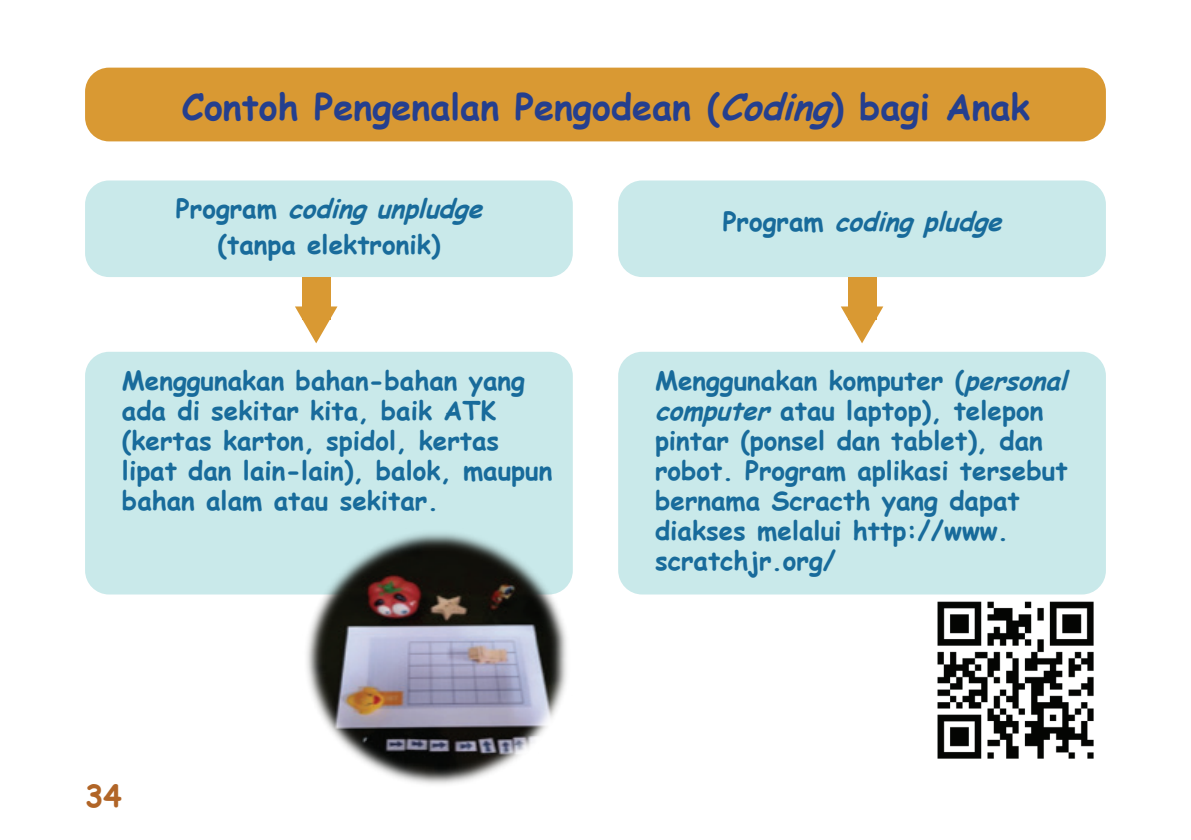
<style>
.page{position:relative;width:1191px;height:840px;background:#fff}
.page>*{position:absolute;margin:0;border:0;box-sizing:border-box;transform-origin:0 0}
.t1{font:700 36px "Comic Sans MS";color:#253f8e}
.t2{font:700 30px "Comic Sans MS";color:#b16527}
.t3{font:700 26px/30px "Comic Sans MS";color:#186b9b}
.t4{font:italic 700 26px "Comic Sans MS";color:#186b9b}
.s1{font-style:italic}
.s2{font-style:normal}
</style>
<div class="page">
<img style="left:925px;top:589px;width:172px;height:170px">
<div style="left:85px;top:68px;width:1021px;height:73px;background:#d99933;border-radius:24px"></div>
<div style="left:85px;top:180px;width:488px;height:97px;background:#c9e9ea;border-radius:24px"></div>
<div style="left:85px;top:351px;width:488px;height:243px;background:#c9e9ea;border-radius:24px"></div>
<div style="left:618px;top:180px;width:488px;height:97px;background:#c9e9ea;border-radius:24px"></div>
<div style="left:618px;top:351px;width:488px;height:243px;background:#c9e9ea;border-radius:24px"></div>
<img style="left:302px;top:533px;width:271px;height:251px">
<svg style="left:295px;top:306px;width:42px;height:37px"></svg>
<div style="left:302px;top:277px;width:28px;height:42px;background:#d99933"></div>
<svg style="left:841px;top:306px;width:42px;height:37px"></svg>
<div style="left:848px;top:277px;width:28px;height:42px;background:#d99933"></div>
<h1 class="t1" style="left:182px;top:80px;width:849px">Contoh Pengenalan Pengodean (<span class="s1">Coding</span>) bagi Anak</h1>
<p class="t3" style="left:176px;top:190px;width:317px;line-height:35.6px;text-align:center">P r o g r a m <span class="s1">codingunpludge </span>(tanpa elektronik)</p>
<p class="t3" style="left:122px;top:364px;width:432px">Menggunakan bahan-bahan yang ada di sekitar kita, baik ATK (kertas karton, spidol, kertas lipat dan lain-lain), balok, maupun bahan alam atau sekitar.</p>
<p class="t2" style="left:85px;top:773px;width:38px">34</p>
<p class="t4" style="left:722px;top:202px;width:290px"><span class="s2">P r o g r a m</span> codingpludge</p>
<p class="t3" style="left:655px;top:364px;width:423px">Menggunakan komputer (<span class="s1">personal computer</span>atau laptop), telepon pintar (ponsel dan tablet), dan robot. Program aplikasi tersebut bernama Scracth yang dapat diakses melalui http://www. scratchjr.org/</p>
</div>
